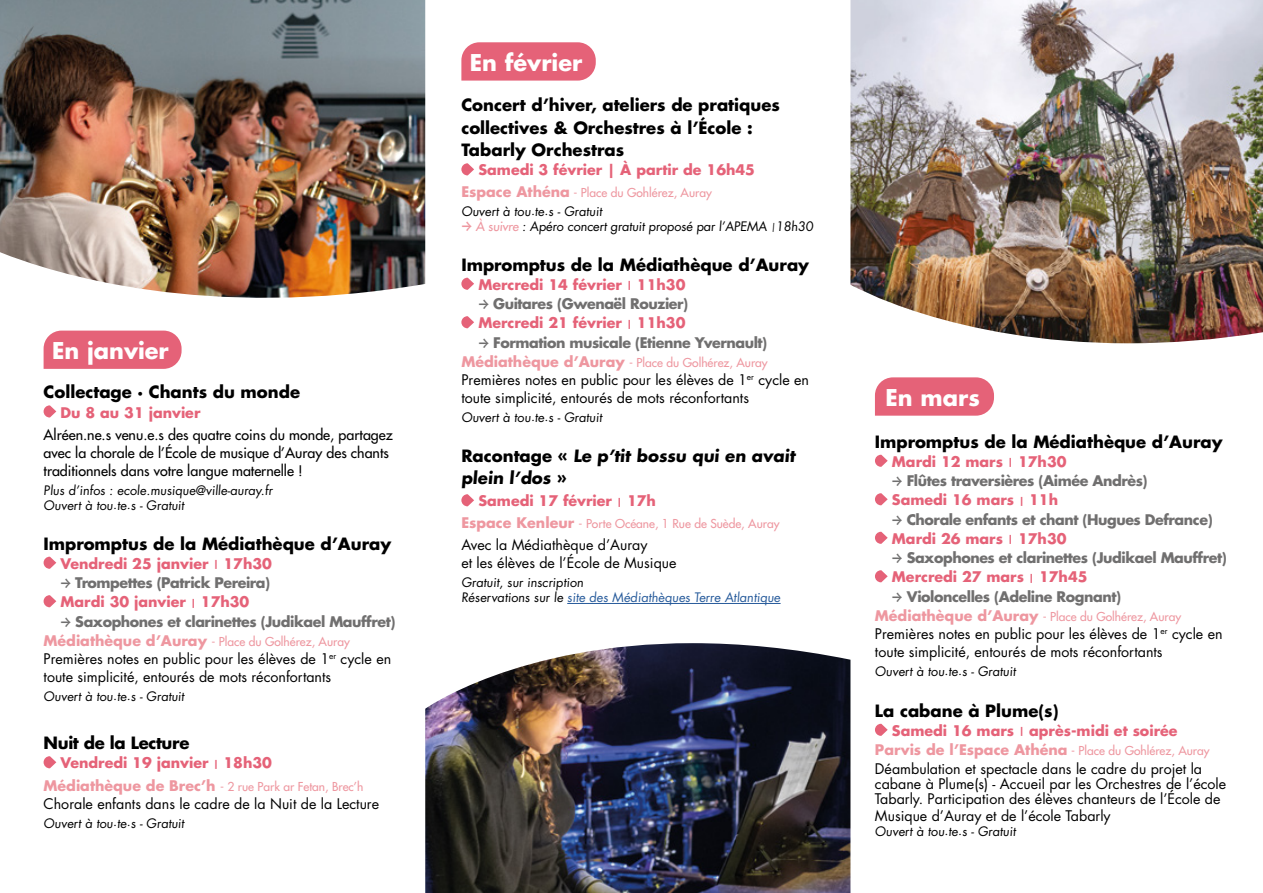
<style>
.page{position:relative;width:1263px;height:893px;background:#fff}
.page>*{position:absolute;margin:0;border:0;box-sizing:border-box;transform-origin:0 0}
.t1{font:700 22.5px "Futura Std";color:#fff}
.t2{font:700 16.5px/22.5px "Futura Std";color:#000}
.t3{font:700 16.5px "Futura Std";letter-spacing:-.02em;color:#000}
.t4{font:14.25px/18px "Futura Std";color:#000}
.t5{font:700 14.25px/19.2px "Futura Std";letter-spacing:-.03em;color:#706f6f}
.t6{font:700 14.25px "Futura Std";color:#e56278}
.t7{font:500 14.25px/18px "Futura Std";color:#000}
.t8{font:12.75px/15px "Futura Std";color:#000}
.t9{font:500 12px "Futura Std";color:#ee97a0}
.s1{font-size:9px}
.s2{font-family:"Work Sans";font-weight:500}
.s3{color:#e56278}
.s4{font-size:9px;color:#e56278}
.s5{font-weight:700;font-size:14.25px}
.s6{font-family:"Work Sans";font-weight:500;font-size:14.25px;color:#ee97a0}
.s7{font-weight:500;color:#ee97a0}
.s8{color:#275b9b}
.s9{font-weight:700;color:#e56278}
.s10{font-weight:700;font-size:9px;color:#e56278}
.s11{font-weight:700;color:#ee97a0}
.s12{font-weight:500;font-size:12px;color:#ee97a0}
</style>
<div class="page">
<img style="left:425px;top:643px;width:425px;height:250px">
<img style="left:850px;top:0;width:413px;height:343px">
<svg style="left:875px;top:377px;width:119px;height:39px;background:#e66b80"></svg>
<svg style="left:875px;top:455px;width:13px;height:12px"></svg>
<svg style="left:875px;top:493px;width:13px;height:12px"></svg>
<svg style="left:875px;top:532px;width:13px;height:12px"></svg>
<svg style="left:875px;top:570px;width:13px;height:12px"></svg>
<svg style="left:875px;top:724px;width:13px;height:12px"></svg>
<svg style="left:44px;top:331px;width:138px;height:38px;background:#e6687d"></svg>
<svg style="left:461px;top:42px;width:135px;height:39px;background:#e66b80"></svg>
<img style="left:0;top:0;width:425px;height:298px">
<svg style="left:44px;top:405px;width:12px;height:12px"></svg>
<svg style="left:44px;top:557px;width:12px;height:12px"></svg>
<svg style="left:44px;top:595px;width:12px;height:12px"></svg>
<svg style="left:44px;top:756px;width:12px;height:12px"></svg>
<hr style="left:567px;top:603px;width:213px;height:1px;background:#275b9b">
<svg style="left:461px;top:163px;width:13px;height:12px"></svg>
<svg style="left:461px;top:278px;width:13px;height:12px"></svg>
<svg style="left:461px;top:316px;width:13px;height:12px"></svg>
<svg style="left:461px;top:494px;width:13px;height:12px"></svg>
<h1 class="t1" style="left:52px;top:335px;width:118px">En janvier</h1>
<p class="t2" style="left:44px;top:381px;width:258px">Collectage · Chants du monde</p>
<p class="t6" style="left:61px;top:403px;width:141px">Du 8 au 31 janvier</p>
<p class="t7" style="left:44px;top:426px;width:351px">Alréen.ne.s venu.e.s des quatre coins du monde, partagez avec la chorale de l’École de musique d’Auray des chants traditionnels dans votre langue maternelle !</p>
<p class="t8" style="left:44px;top:483px;width:232px">Plus d’infos : ecole.musique@ville-auray.fr<br>Ouvert à tou.te.s - Gratuit</p>
<p class="t2" style="left:44px;top:532px;width:349px">Impromptus de la Médiathèque d’Auray</p>
<p class="t6" style="left:61px;top:554px;width:213px">Vendredi 25 janvier <span class="s1">|</span> 17h30</p>
<p class="t5" style="left:61px;top:573px;width:211px"><span class="s2">→</span> Trompettes (Patrick Pereira)<br><span class="s3">Mardi 30 janvier</span> <span class="s4">|</span> <span class="s3">17h30</span></p>
<p class="t5" style="left:61px;top:611px;width:336px"><span class="s2">→</span> Saxophones et clarinettes (Judikael Mauffret)</p>
<p class="t9" style="left:44px;top:634px;width:308px"><span class="s5">Médiathèque d’Auray</span> - Place du Golhérez, Auray</p>
<p class="t4" style="left:44px;top:650px;width:349px">Premières notes en public pour les élèves de 1<sup>er</sup> cycle en toute simplicité, entourés de mots réconfortants</p>
<p class="t8" style="left:44px;top:689px;width:144px">Ouvert à tou.te.s - Gratuit</p>
<p class="t3" style="left:44px;top:732px;width:147px">Nuit de la Lecture</p>
<p class="t6" style="left:61px;top:753px;width:213px">Vendredi 19 janvier <span class="s1">|</span> 18h30</p>
<p class="t9" style="left:44px;top:779px;width:321px"><span class="s5">Médiathèque de Brec’h</span> - 2 rue Park ar Fetan, Brec’h</p>
<p class="t4" style="left:44px;top:794px;width:337px">Chorale enfants dans le cadre de la Nuit de la Lecture</p>
<p class="t8" style="left:44px;top:816px;width:144px">Ouvert à tou.te.s - Gratuit</p>
<h1 class="t1" style="left:470px;top:47px;width:114px">En février</h1>
<p class="t2" style="left:461px;top:93px;width:320px">Concert d’hiver, ateliers de pratiques collectives &amp; Orchestres à l’École :<br>Tabarly Orchestras</p>
<p class="t6" style="left:478px;top:161px;width:278px">Samedi 3 février | À partir de 16h45</p>
<p class="t9" style="left:461px;top:185px;width:252px"><span class="s5">Espace Athéna</span> - Place du Gohlérez, Auray</p>
<p class="t8" style="left:461px;top:204px;width:144px">Ouvert à tou.te.s - Gratuit</p>
<p class="t8" style="left:461px;top:219px;width:355px"><span class="s6">→</span> <span class="s7">À suivre</span> : Apéro concert gratuit proposé par l’APEMA <span class="s1">|</span>18h30</p>
<p class="t2" style="left:461px;top:253px;width:349px">Impromptus de la Médiathèque d’Auray</p>
<p class="t6" style="left:478px;top:275px;width:209px">Mercredi 14 février <span class="s1">|</span> 11h30</p>
<p class="t5" style="left:478px;top:294px;width:211px"><span class="s2">→</span> Guitares (Gwenaël Rouzier)<br><span class="s3">Mercredi 21 février</span> <span class="s4">|</span> <span class="s3">11h30</span></p>
<p class="t5" style="left:478px;top:332px;width:290px"><span class="s2">→</span> Formation musicale (Etienne Yvernault)</p>
<p class="t9" style="left:461px;top:355px;width:308px"><span class="s5">Médiathèque d’Auray</span> - Place du Golhérez, Auray</p>
<p class="t4" style="left:461px;top:371px;width:349px">Premières notes en public pour les élèves de 1<sup>er</sup> cycle en toute simplicité, entourés de mots réconfortants</p>
<p class="t8" style="left:461px;top:410px;width:144px">Ouvert à tou.te.s - Gratuit</p>
<p class="t2" style="left:461px;top:444px;width:337px">Racontage « Le p’tit bossu qui en avait plein l’dos »</p>
<p class="t6" style="left:478px;top:491px;width:179px">Samedi 17 février <span class="s1">|</span> 17h</p>
<p class="t9" style="left:461px;top:516px;width:320px"><span class="s5">Espace Kenleur</span> - Porte Océane, 1 Rue de Suède, Auray</p>
<p class="t4" style="left:461px;top:536px;width:217px">Avec la Médiathèque d’Auray<br>et les élèves de l’École de Musique</p>
<p class="t8" style="left:461px;top:575px;width:322px">Gratuit, sur inscription<br>Réservations sur le <span class="s8">site des Médiathèques Terre Atlantique</span></p>
<h1 class="t1" style="left:885px;top:382px;width:96px">En mars</h1>
<p class="t2" style="left:875px;top:430px;width:349px">Impromptus de la Médiathèque d’Auray</p>
<p class="t6" style="left:892px;top:452px;width:176px">Mardi 12 mars <span class="s1">|</span> 17h30</p>
<p class="t5" style="left:892px;top:471px;width:257px"><span class="s2">→</span> Flûtes traversières (Aimée Andrès)<br><span class="s3">Samedi 16 mars</span> <span class="s4">|</span> <span class="s3">11h</span></p>
<p class="t5" style="left:892px;top:509px;width:322px"><span class="s2">→</span> Chorale enfants et chant (Hugues Defrance)<br><span class="s3">Mardi 26 mars</span> <span class="s4">|</span> <span class="s3">17h30</span></p>
<p class="t5" style="left:892px;top:548px;width:336px"><span class="s2">→</span> Saxophones et clarinettes (Judikael Mauffret)<br><span class="s3">Mercredi 27 mars</span> <span class="s4">|</span> <span class="s3">17h45</span></p>
<p class="t5" style="left:892px;top:586px;width:231px"><span class="s2">→</span> Violoncelles (Adeline Rognant)</p>
<p class="t9" style="left:875px;top:609px;width:308px"><span class="s5">Médiathèque d’Auray</span> - Place du Golhérez, Auray</p>
<p class="t4" style="left:875px;top:625px;width:349px">Premières notes en public pour les élèves de 1<sup>er</sup> cycle en toute simplicité, entourés de mots réconfortants</p>
<p class="t8" style="left:875px;top:664px;width:144px">Ouvert à tou.te.s - Gratuit</p>
<p class="t2" style="left:875px;top:699px;width:185px">La cabane à Plume(s)</p>
<p class="t4" style="left:875px;top:721px;width:336px;line-height:19.2px;text-indent:17px"><span class="s9">Samedi 16 mars</span> <span class="s10">|</span> <span class="s9">après-midi et soirée<br></span><span class="s11">Parvis de l’Espace Athéna</span> <span class="s12">- Place du Gohlérez, Auray<br></span>Déambulation et spectacle dans le cadre du projet la</p>
<p class="t4" style="left:875px;top:777px;width:353px;line-height:15px">cabane à Plume(s) - Accueil par les Orchestres de l’école<br>Tabarly. Participation des élèves chanteurs de l’École de</p>
<p class="t4" style="left:875px;top:807px;width:237px">Musique d’Auray et de l’école Tabarly</p>
<p class="t8" style="left:875px;top:824px;width:144px">Ouvert à tou.te.s - Gratuit</p>
</div>
